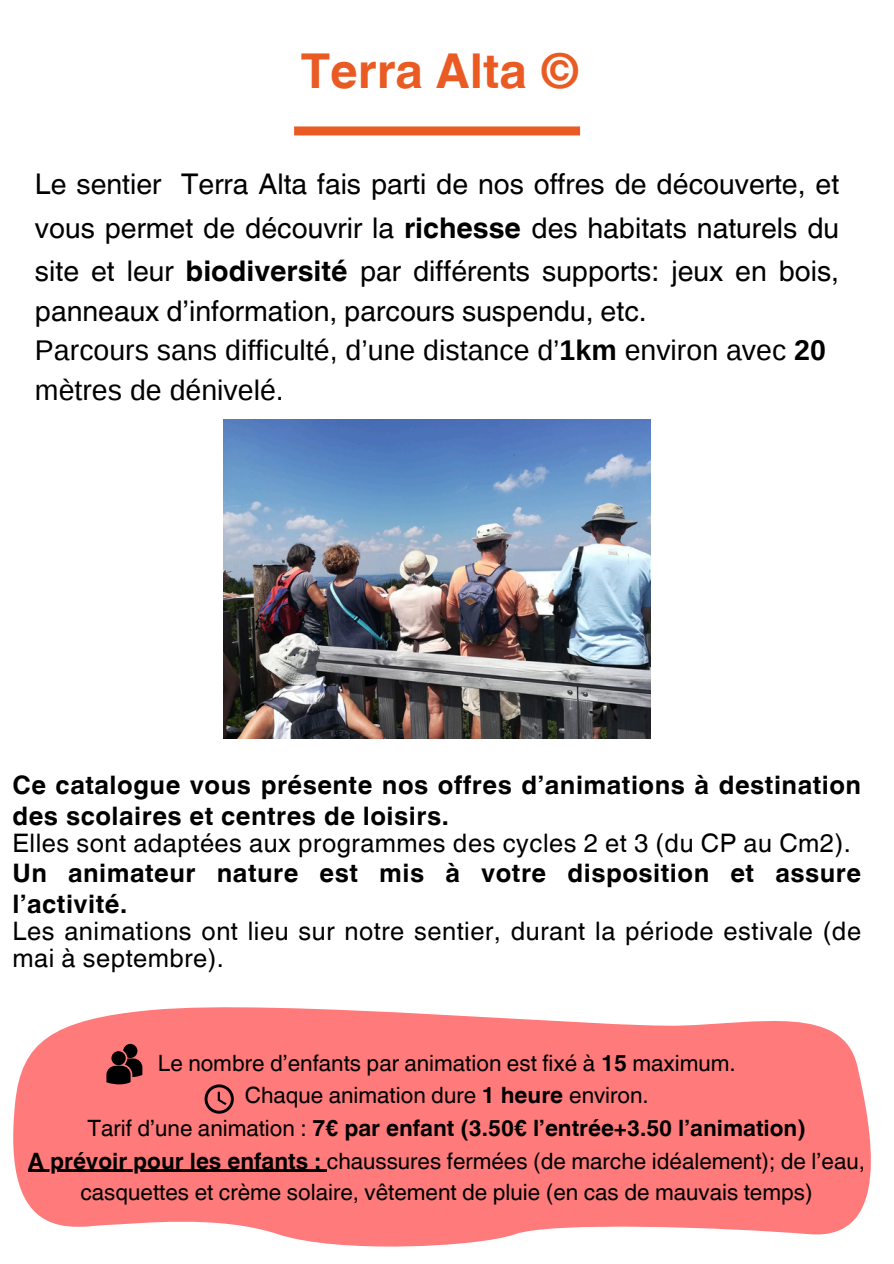
<style>
.page{position:relative;width:894px;height:1264px;background:#fff}
.page>*{position:absolute;margin:0;border:0;box-sizing:border-box;transform-origin:0 0}
.t1{font:700 48px "Helvetica World";color:#ea5b23}
.t2{font:28.5px/43.8px "Helvetica World";color:#000;text-align:justify}
.t3{font:28.5px/39.3px "Arimo";color:#000}
.t4{font:700 25.5px/30.3px "Helvetica World";letter-spacing:.02em;color:#000}
.t5{font:25.5px/27px "Helvetica World";letter-spacing:.02em;color:#000}
.t6{font:22.5px/31.5px "Helvetica World";color:#000;text-align:center}
.t7{font:700 22.5px "Helvetica World";color:#000}
.s1{font-weight:700}
.s2{font-family:"Helvetica World"}
.s3{font-weight:400}
</style>
<div class="page">
<svg style="left:13px;top:1007px;width:858px;height:240px;background:#fe8b8b"></svg>
<hr style="left:28px;top:1169px;width:299px;height:2px;background:#000">
<svg style="left:204px;top:1084px;width:30px;height:29px"></svg>
<svg style="left:106px;top:1043px;width:36px;height:41px"></svg>
<img style="left:224px;top:419px;width:426px;height:320px">
<div style="left:294px;top:126px;width:286px;height:9px;background:#ea5b23"></div>
<p class="t1" style="left:301px;top:32px;width:280px">Terra Alta ©</p>
<p class="t2" style="left:35px;top:162px;width:805px">Le sentier Terra Alta fais parti de nos offres de découverte, et vous permet de découvrir la <span class="s1">richesse</span> des habitats naturels du site et leur <span class="s1">biodiversité</span> par différents supports: jeux en bois,</p>
<p class="t3" style="left:35px;top:291px;width:792px"><span class="s2">panneaux d’information, parcours suspendu, etc.<br></span>Parcours sans difficulté, d’une distance d’<span class="s1">1km</span> environ avec <span class="s1">20 </span>mètres de dénivelé.</p>
<h1 class="t4" style="left:12px;top:767px;width:849px">Ce catalogue vous présente nos offres d’animations à destination des scolaires et centres de loisirs.</h1>
<h1 class="t4" style="left:12px;top:825px;width:849px"><span class="s3">Elles sont adaptées aux programmes des cycles 2 et 3 (du CP au Cm2).<br></span>Un animateur nature est mis à votre disposition et assure l’activité.</h1>
<h1 class="t5" style="left:12px;top:917px;width:849px">Les animations ont lieu sur notre sentier, durant la période estivale (de mai à septembre).</h1>
<h2 class="t6" style="left:158px;top:1047px;width:579px">Le nombre d’enfants par animation est fixé à <span class="s1">15</span> maximum.</h2>
<p class="t6" style="left:245px;top:1079px;width:405px">Chaque animation dure <span class="s1">1 heure</span> environ.</p>
<h3 class="t7" style="left:87px;top:1109px;width:719px"><span class="s3">Tarif d’une animation :</span> 7€ par enfant (3.50€ l’entrée+3.50 l’animation)</h3>
<p class="t6" style="left:28px;top:1144px;width:838px"><span class="s1">A prévoir pour les enfants :</span> chaussures fermées (de marche idéalement); de l’eau, casquettes et crème solaire, vêtement de pluie (en cas de mauvais temps)</p>
</div>
